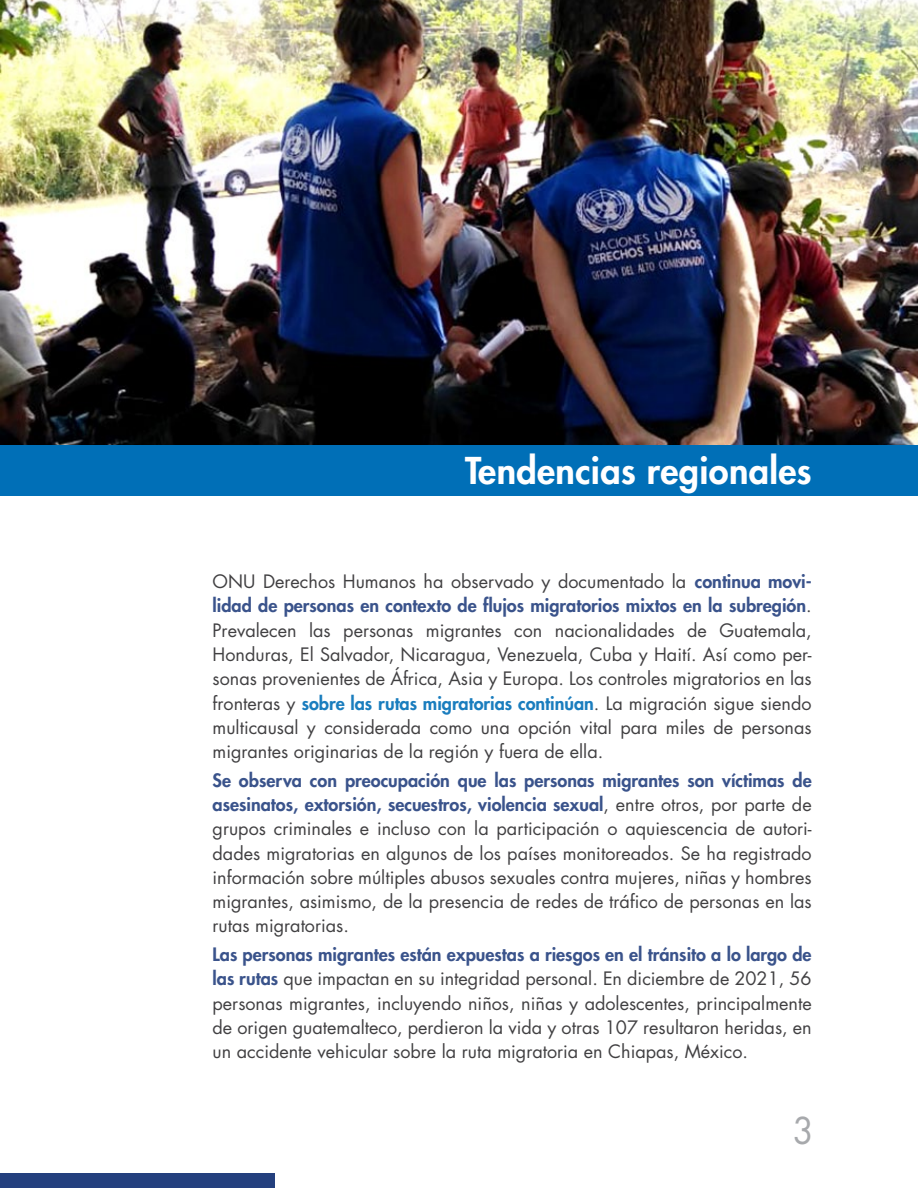
<style>
.page{position:relative;width:918px;height:1188px;background:#fff}
.page>*{position:absolute;margin:0;border:0;box-sizing:border-box;transform-origin:0 0}
.titulos{font:800 36px "Futura Std";letter-spacing:.01em;color:#fff}
.t1{font:36px "Futura Std";color:#a7a9ac;scale:.95 1}
.Estilo_de_párrafo_1{font:18px/24.3px "Futura Std";color:#414042;text-align:justify}
.s1{font-weight:800;color:#3a538b}
.s2{font-weight:800;color:#1a7dbe}
</style>
<div class="page">
<img style="left:0;top:0;width:918px;height:446px">
<div style="left:0;top:446px;width:918px;height:50px;background:#006fb7"></div>
<div style="left:0;top:1173px;width:275px;height:15px;background:#24407e"></div>
<p class="titulos" style="left:465px;top:448px;width:348px">Tendencias regionales</p>
<p class="Estilo_de_párrafo_1" style="left:213px;top:569px;width:601px">ONU Derechos Humanos ha observado y documentado la <span class="s1">continua movi&shy;lidad de personas en contexto de flujos migratorios mixtos en la subregión</span>.<br>Prevalecen las personas migrantes con nacionalidades de Guatemala, Honduras, El Salvador, Nicaragua, Venezuela, Cuba y Haití. Así como per&shy;sonas provenientes de África, Asia y Europa. Los controles migratorios en las fronteras y <span class="s2">sobre las rutas migratorias continúan</span>. La migración sigue siendo multicausal y considerada como una opción vital para miles de personas migrantes originarias de la región y fuera de ella.</p>
<p class="Estilo_de_párrafo_1" style="left:213px;top:768px;width:601px"><span class="s1">Se observa con preocupación que las personas migrantes son víctimas de asesinatos, extorsión, secuestros, violencia sexual</span>, entre otros, por parte de grupos criminales e incluso con la participación o aquiescencia de autori&shy;dades migratorias en algunos de los países monitoreados. Se ha registrado información sobre múltiples abusos sexuales contra mujeres, niñas y hombres migrantes, asimismo, de la presencia de redes de tráfico de personas en las rutas migratorias.</p>
<p class="Estilo_de_párrafo_1" style="left:213px;top:942px;width:601px"><span class="s1">Las personas migrantes están expuestas a riesgos en el tránsito a lo largo de las rutas</span> que impactan en su integridad personal. En diciembre de 2021, 56 personas migrantes, incluyendo niños, niñas y adolescentes, principalmente de origen guatemalteco, perdieron la vida y otras 107 resultaron heridas, en un accidente vehicular sobre la ruta migratoria en Chiapas, México.</p>
<h1 class="t1" style="left:793px;top:1107px;width:24px">3</h1>
</div>
